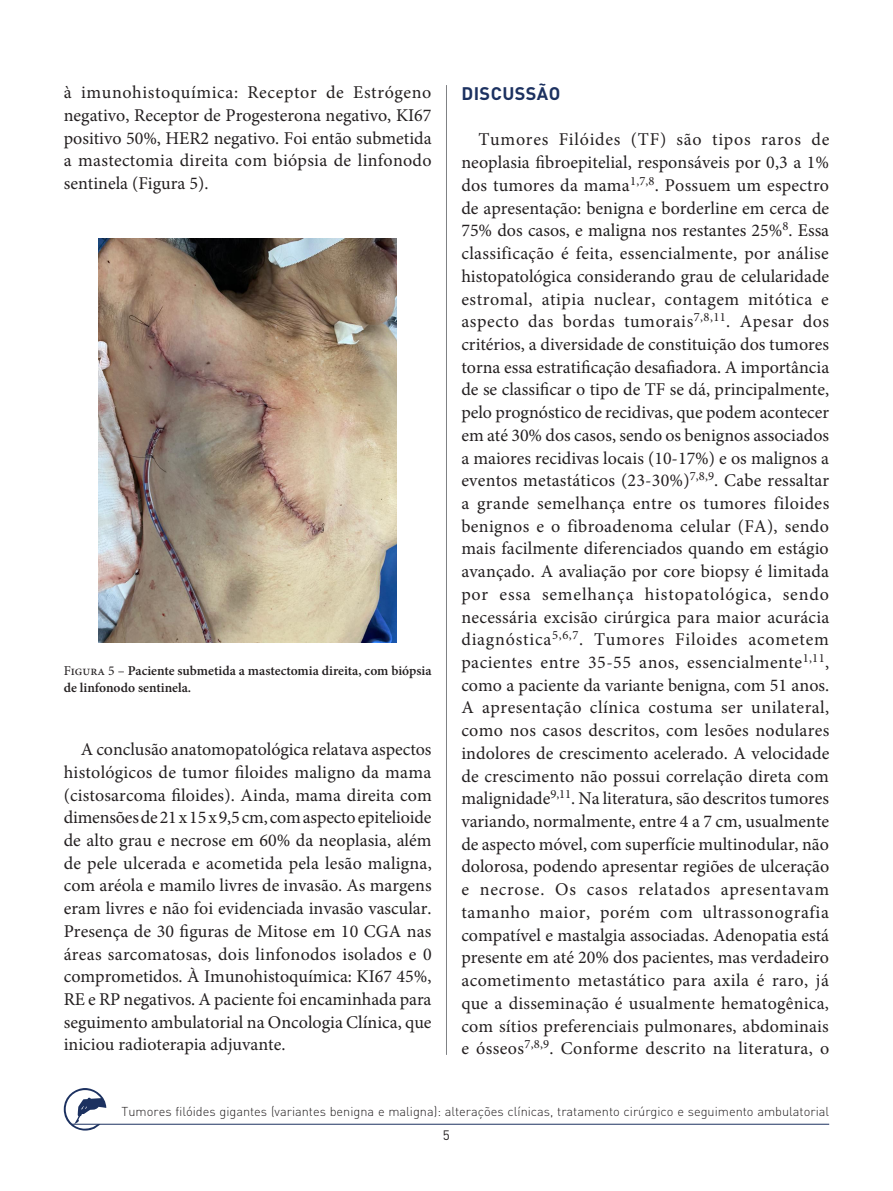
<style>
.page{position:relative;width:893px;height:1191px;background:#fff}
.page>*{position:absolute;margin:0;border:0;box-sizing:border-box;transform-origin:0 0}
.Texto_colunas{font:18px/22.6px "Minion Pro";letter-spacing:.01em;color:#231f20;text-align:justify}
.Titulos_DIN{font:700 18px "DIN";letter-spacing:.025em;color:#1c3160}
.Legendas{font:600 13.5px/16.5px "Minion Pro";color:#231f20}
.t1{font:13.5px "DIN";color:#231f20}
.t2{font:300 12.75px "DIN";color:#231f20}
.s1{font-weight:400}
</style>
<div class="page">
<hr style="left:446px;top:85px;width:1px;height:969px;background:#808285">
<hr style="left:72px;top:1124px;width:757px;height:1px;background:#1c3160">
<svg style="left:64px;top:1088px;width:42px;height:42px"></svg>
<img style="left:99px;top:238px;width:297px;height:404px">
<p class="Texto_colunas" style="left:64px;top:81px;width:369px">à imunohistoquímica: Receptor de Estrógeno negativo, Receptor de Progesterona negativo, KI67 positivo 50%, HER2 negativo. Foi então submetida a mastectomia direita com biópsia de linfonodo sentinela (Figura 5).</p>
<p class="Legendas" style="left:64px;top:662px;width:369px"><span class="s1">Figura 5 –</span> Paciente submetida a mastectomia direita, com biópsia de linfonodo sentinela.</p>
<p class="Texto_colunas" style="left:64px;top:738px;width:370px;text-indent:17px">A conclusão anatomopatológica relatava aspectos histológicos de tumor filoides maligno da mama (cistosarcoma filoides). Ainda, mama direita com dimensões de 21 x 15 x 9,5 cm, com aspecto epitelioide de alto grau e necrose em 60% da neoplasia, além de pele ulcerada e acometida pela lesão maligna, com aréola e mamilo livres de invasão. As margens eram livres e não foi evidenciada invasão vascular.<br>Presença de 30 figuras de Mitose em 10 CGA nas áreas sarcomatosas, dois linfonodos isolados e 0 comprometidos. À Imunohistoquímica: KI67 45%, RE e RP negativos. A paciente foi encaminhada para seguimento ambulatorial na Oncologia Clínica, que iniciou radioterapia adjuvante.</p>
<p class="Titulos_DIN" style="left:461px;top:82px;width:101px">DISCUSSÃO</p>
<p class="Texto_colunas" style="left:461px;top:128px;width:370px;text-indent:17px">Tumores Filóides (TF) são tipos raros de neoplasia fibroepitelial, responsáveis por 0,3 a 1% dos tumores da mama<sup>1,7,8</sup>. Possuem um espectro de apresentação: benigna e borderline em cerca de 75% dos casos, e maligna nos restantes 25%<sup>8</sup>. Essa classificação é feita, essencialmente, por análise histopatológica considerando grau de celularidade estromal, atipia nuclear, contagem mitótica e aspecto das bordas tumorais<sup>7,8,11</sup>. Apesar dos critérios, a diversidade de constituição dos tumores torna essa estratificação desafiadora. A importância de se classificar o tipo de TF se dá, principalmente, pelo prognóstico de recidivas, que podem acontecer em até 30% dos casos, sendo os benignos associados a maiores recidivas locais (10-17%) e os malignos a eventos metastáticos (23-30%)<sup>7,8,9</sup>. Cabe ressaltar a grande semelhança entre os tumores filoides benignos e o fibroadenoma celular (FA), sendo mais facilmente diferenciados quando em estágio avançado. A avaliação por core biopsy é limitada por essa semelhança histopatológica, sendo necessária excisão cirúrgica para maior acurácia diagnóstica<sup>5,6,7</sup>. Tumores Filoides acometem pacientes entre 35-55 anos, essencialmente<sup>1,11</sup>, como a paciente da variante benigna, com 51 anos.<br>A apresentação clínica costuma ser unilateral, como nos casos descritos, com lesões nodulares indolores de crescimento acelerado. A velocidade de crescimento não possui correlação direta com malignidade<sup>9,11</sup>. Na literatura, são descritos tumores variando, normalmente, entre 4 a 7 cm, usualmente de aspecto móvel, com superfície multinodular, não dolorosa, podendo apresentar regiões de ulceração e necrose. Os casos relatados apresentavam tamanho maior, porém com ultrassonografia compatível e mastalgia associadas. Adenopatia está presente em até 20% dos pacientes, mas verdadeiro acometimento metastático para axila é raro, já que a disseminação é usualmente hematogênica, com sítios preferenciais pulmonares, abdominais e ósseos<sup>7,8,9</sup>. Conforme descrito na literatura, o</p>
<p class="t2" style="left:122px;top:1103px;width:709px">Tumores filóides gigantes (variantes benigna e maligna): alterações clínicas, tratamento cirúrgico e seguimento ambulatorial</p>
<p class="t1" style="left:443px;top:1126px;width:9px">5</p>
</div>
